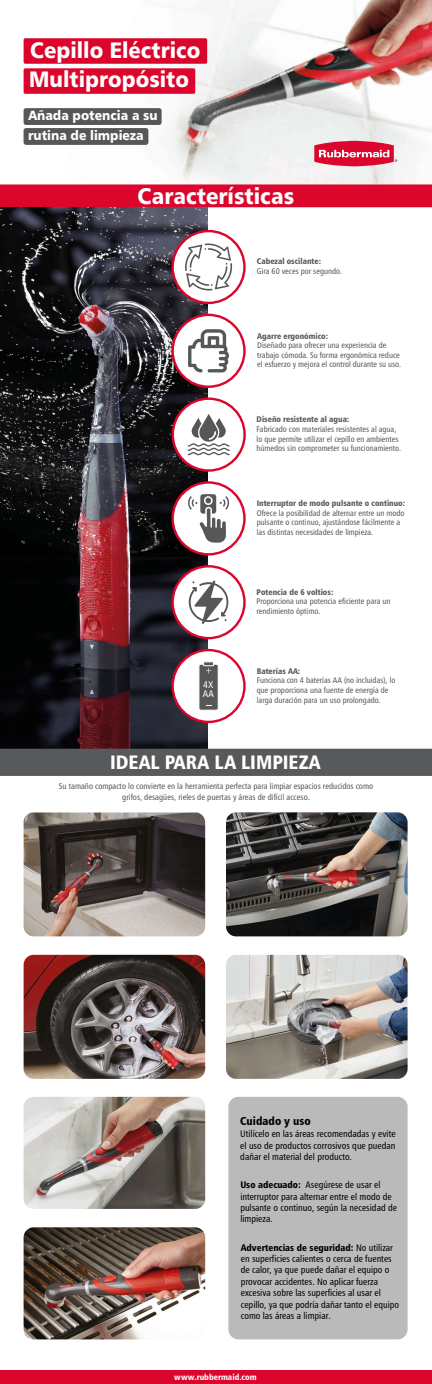
<style>
.page{position:relative;width:432px;height:1384px;background:#fff}
.page>*{position:absolute;margin:0;border:0;box-sizing:border-box;transform-origin:0 0}
.t1{font:22.56px "Humanist 777 BT Black B";color:#fff;scale:.92 1}
.t2{font:22.28px/29.7px "Humanist 777 BT Black B";color:#fff;scale:.92 1}
.t3{font:19.44px "Humanist 777 BT Black Condensed B";color:#fff}
.t4{font:13.4px/19.9px "Humanist 777 BT Black B";color:#fff;scale:.92 1}
.t5{font:11.48px "Humanist 777 BT Black Condensed B";color:#000}
.t6{font:9.76px/8.5px "Humanist 777 BT Roman Condensed B";color:#fff}
.t7{font:9.52px/11.4px "Humanist 777 BT Roman Condensed B";color:#000}
.t8{font:9.52px "Humanist 777 BT Black Condensed B";color:#000}
.t9{font:8.4px/10.1px "Humanist 777 BT Roman Condensed B";color:#575756;text-align:center}
.t10{font:8.4px "Humanist 777 BT Black Condensed B";color:#fff}
.t11{font:8.2px/9.6px "Humanist 777 BT Roman Condensed B";color:#575756}
.t12{font:8.2px "Humanist 777 BT Black Condensed B";color:#575756}
.s1{font-family:"Humanist 777 BT Black Condensed B"}
.s2{font-family:"Humanist 777 BT Roman Condensed B"}
</style>
<div class="page">
<img style="left:147px;top:0;width:285px;height:184px">
<div style="left:228px;top:1096px;width:180px;height:243px;background:#bababa;border-radius:10px"></div>
<div style="left:24px;top:38px;width:183px;height:26px;background:#db052b;border-radius:2px"></div>
<div style="left:24px;top:68px;width:171px;height:26px;background:#dc052b;border-radius:2px"></div>
<div style="left:0;top:184px;width:432px;height:23px;background:#dc052b"></div>
<div style="left:0;top:1370px;width:432px;height:13px;background:#dc052b"></div>
<img style="left:0;top:207px;width:207px;height:541px">
<svg style="left:173px;top:231px;width:71px;height:72px"></svg>
<div style="left:171px;top:230px;width:75px;height:74px;border:2px solid #dc052b;border-radius:50%"></div>
<svg style="left:185px;top:243px;width:47px;height:48px"></svg>
<div style="left:173px;top:315px;width:71px;height:72px;background:#fff;border-radius:50%"></div>
<div style="left:171px;top:314px;width:75px;height:74px;border:2px solid #dc052b;border-radius:50%"></div>
<svg style="left:188px;top:329px;width:41px;height:43px"></svg>
<div style="left:173px;top:399px;width:72px;height:71px;background:#fff;border-radius:50%"></div>
<div style="left:172px;top:397px;width:74px;height:75px;border:2px solid #dc052b;border-radius:50%"></div>
<svg style="left:187px;top:414px;width:43px;height:42px"></svg>
<div style="left:173px;top:482px;width:71px;height:72px;background:#fff;border-radius:50%"></div>
<div style="left:171px;top:481px;width:75px;height:74px;border:2px solid #dc052b;border-radius:50%"></div>
<svg style="left:188px;top:494px;width:42px;height:49px"></svg>
<div style="left:173px;top:566px;width:71px;height:72px;background:#fff;border-radius:50%"></div>
<div style="left:171px;top:565px;width:75px;height:74px;border:2px solid #dc052b;border-radius:50%"></div>
<svg style="left:189px;top:580px;width:39px;height:44px"></svg>
<div style="left:173px;top:650px;width:71px;height:72px;background:#fff;border-radius:50%"></div>
<div style="left:171px;top:649px;width:75px;height:74px;border:2px solid #dc052b;border-radius:50%"></div>
<div style="left:199px;top:664px;width:19px;height:46px;background:#575756;border-radius:2px"></div>
<div style="left:199px;top:664px;width:19px;height:46px;border:1px solid #fff;border-radius:2px"></div>
<div style="left:204px;top:661px;width:10px;height:5px;border:1px solid #fff"></div>
<svg style="left:204px;top:662px;width:10px;height:11px"></svg>
<div style="left:24px;top:108px;width:138px;height:17px;background:#575756;border-radius:3px"></div>
<div style="left:24px;top:128px;width:124px;height:17px;background:#575756;border-radius:3px"></div>
<svg style="left:314px;top:141px;width:83px;height:25px;background:#e24661"></svg>
<svg style="left:0;top:748px;width:432px;height:28px;background:#595a5c"></svg>
<img style="left:24px;top:812px;width:181px;height:124px">
<img style="left:226px;top:812px;width:182px;height:124px">
<img style="left:24px;top:954px;width:181px;height:124px">
<img style="left:24px;top:1096px;width:181px;height:112px">
<img style="left:24px;top:1227px;width:181px;height:112px">
<img style="left:226px;top:954px;width:182px;height:124px">
<h2 class="t2" style="left:29px;top:34px;width:188px">Cepillo Eléctrico<br>Multipropósito</h2>
<h3 class="t4" style="left:28px;top:105px;width:142px">Añada potencia a su rutina de limpieza</h3>
<h1 class="t1" style="left:138px;top:182px;width:172px">Características</h1>
<p class="t12" style="left:257px;top:256px;width:66px">Cabezal oscilante:</p>
<p class="t11" style="left:257px;top:266px;width:87px">Gira 60 veces por segundo.</p>
<p class="t12" style="left:257px;top:330px;width:72px">Agarre ergonómico:</p>
<p class="t11" style="left:257px;top:340px;width:146px">Diseñado para ofrecer una experiencia de trabajo cómoda. Su forma ergonómica reduce el esfuerzo y mejora el control durante su uso.</p>
<p class="t12" style="left:257px;top:414px;width:94px">Diseño resistente al agua:</p>
<p class="t11" style="left:257px;top:424px;width:146px">Fabricado con materiales resistentes al agua, lo que permite utilizar el cepillo en ambientes húmedos sin comprometer su funcionamiento.</p>
<p class="t12" style="left:257px;top:498px;width:150px">Interruptor de modo pulsante o continuo:</p>
<p class="t11" style="left:257px;top:508px;width:149px">Ofrece la posibilidad de alternar entre un modo pulsante o continuo, ajustándose fácilmente a las distintas necesidades de limpieza.</p>
<p class="t6" style="left:203px;top:680px;width:12px">4X<br>AA</p>
<p class="t12" style="left:257px;top:586px;width:78px">Potencia de 6 voltios:</p>
<p class="t11" style="left:257px;top:596px;width:135px">Proporciona una potencia eficiente para un rendimiento óptimo.</p>
<p class="t12" style="left:257px;top:665px;width:45px">Baterías AA:</p>
<p class="t11" style="left:257px;top:675px;width:140px">Funciona con 4 baterías AA (no incluidas), lo que proporciona una fuente de energía de larga duración para un uso prolongado.</p>
<h3 class="t3" style="left:110px;top:750px;width:212px">IDEAL PARA LA LIMPIEZA</h3>
<p class="t9" style="left:59px;top:781px;width:316px">Su tamaño compacto lo convierte en la herramienta perfecta para limpiar espacios reducidos como grifos, desagües, rieles de puertas y áreas de difícil acceso.</p>
<h3 class="t5" style="left:240px;top:1113px;width:72px">Cuidado y uso</h3>
<p class="t7" style="left:240px;top:1127px;width:157px;text-align:justify">Utilícelo en las áreas recomendadas y evite el uso de productos corrosivos que puedan dañar el material del producto.</p>
<p class="t7" style="left:240px;top:1178px;width:158px"><span class="s1">Uso adecuado:</span> Asegúrese de usar el interruptor para alternar entre el modo de pulsante o continuo, según la necesidad de limpieza.</p>
<p class="t8" style="left:241px;top:1241px;width:154px">Advertencias de seguridad: <span class="s2">No utilizar</span></p>
<p class="t7" style="left:241px;top:1252px;width:160px">en superficies calientes o cerca de fuentes de calor, ya que puede dañar el equipo o provocar accidentes. No aplicar fuerza excesiva sobre las superficies al usar el cepillo, ya que podría dañar tanto el equipo como las áreas a limpiar.</p>
<p class="t10" style="left:174px;top:1372px;width:84px">www.rubbermaid.com</p>
</div>
